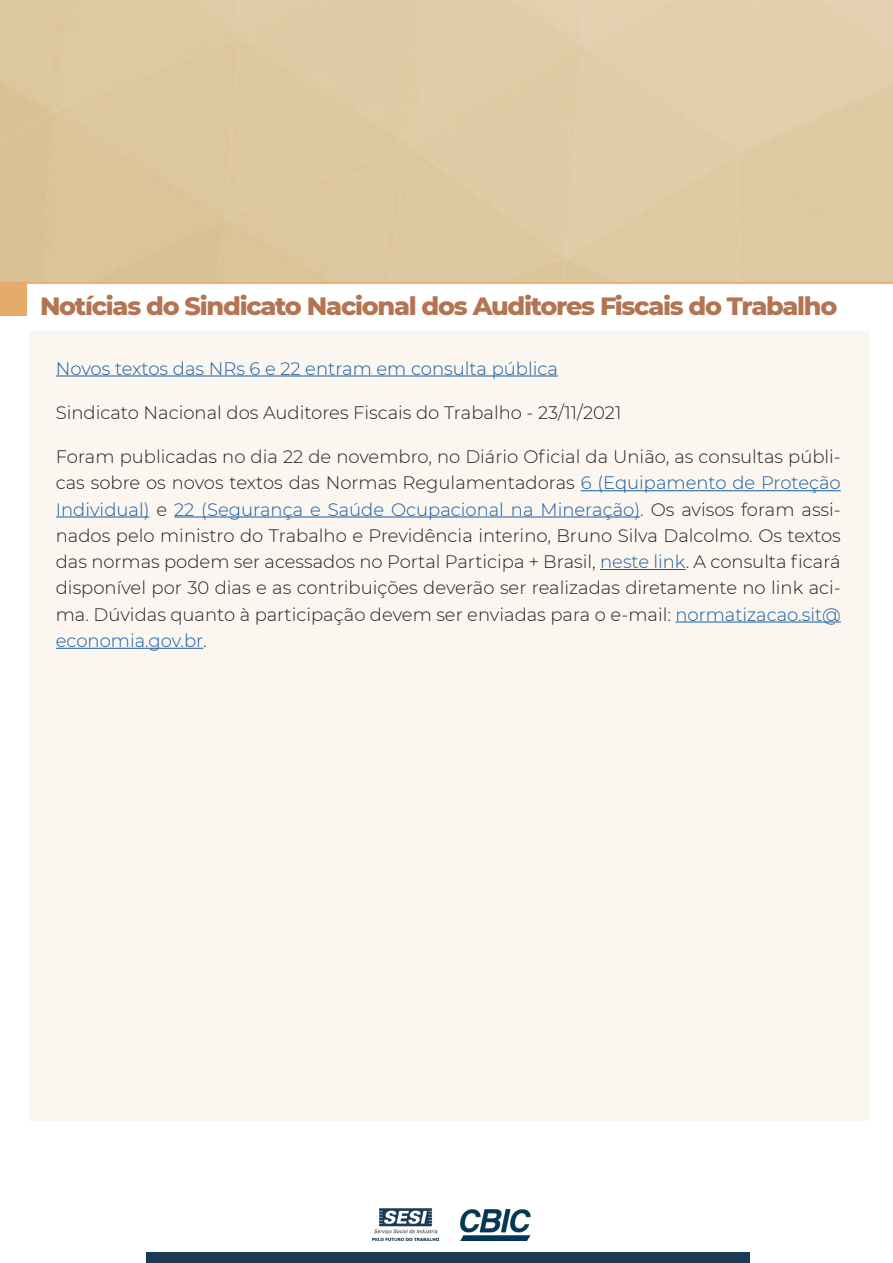
<style>
.page{position:relative;width:893px;height:1263px;background:#fff}
.page>*{position:absolute;margin:0;border:0;box-sizing:border-box;transform-origin:0 0}
.t1{font:800 25.5px "Montserrat";letter-spacing:-.05em;color:#b47452}
.t2{font:300 18px/26.2px "Montserrat";color:#231f20;text-align:justify}
.t3{font:300 18px "Montserrat";color:#175d9e}
.s1{color:#175d9e}
</style>
<div class="page">
<div style="left:30px;top:332px;width:839px;height:789px;background:#fcf6f0"></div>
<hr style="left:56px;top:375px;width:502px;height:1px;background:#175d9e">
<hr style="left:581px;top:490px;width:260px;height:1px;background:#175d9e">
<hr style="left:56px;top:516px;width:94px;height:1px;background:#175d9e">
<hr style="left:174px;top:516px;width:466px;height:1px;background:#175d9e">
<hr style="left:600px;top:569px;width:86px;height:1px;background:#175d9e">
<hr style="left:675px;top:621px;width:166px;height:1px;background:#175d9e">
<hr style="left:56px;top:648px;width:147px;height:1px;background:#175d9e">
<div style="left:1px;top:282px;width:26px;height:34px;background:#e5ab6c"></div>
<hr style="left:4px;top:282px;width:889px;height:2px;background:#e5ab6c">
<div style="left:146px;top:1253px;width:603px;height:10px;background:#193b56"></div>
<img style="left:372px;top:1209px;width:66px;height:31px">
<img style="left:461px;top:1209px;width:70px;height:31px">
<p class="t1" style="left:40px;top:287px;width:799px">Notícias do Sindicato Nacional dos Auditores Fiscais do Trabalho</p>
<p class="t3" style="left:56px;top:356px;width:504px">Novos textos das NRs 6 e 22 entram em consulta pública</p>
<p class="t2" style="left:56px;top:399px;width:567px">Sindicato Nacional dos Auditores Fiscais do Trabalho - 23/11/2021</p>
<p class="t2" style="left:56px;top:443px;width:786px">Foram publicadas no dia 22 de novembro, no Diário Oficial da União, as consultas públi&shy;cas sobre os novos textos das Normas Regulamentadoras <span class="s1">6 (Equipamento de Proteção Individual)</span> e <span class="s1">22 (Segurança e Saúde Ocupacional na Mineração)</span>. Os avisos foram assi&shy;nados pelo ministro do Trabalho e Previdência interino, Bruno Silva Dalcolmo. Os textos das normas podem ser acessados no Portal Participa + Brasil, <span class="s1">neste link</span>. A consulta ficará disponível por 30 dias e as contribuições deverão ser realizadas diretamente no link aci&shy;ma. Dúvidas quanto à participação devem ser enviadas para o e-mail: <span class="s1">normatizacao.sit@ economia.gov.br</span>.</p>
</div>
